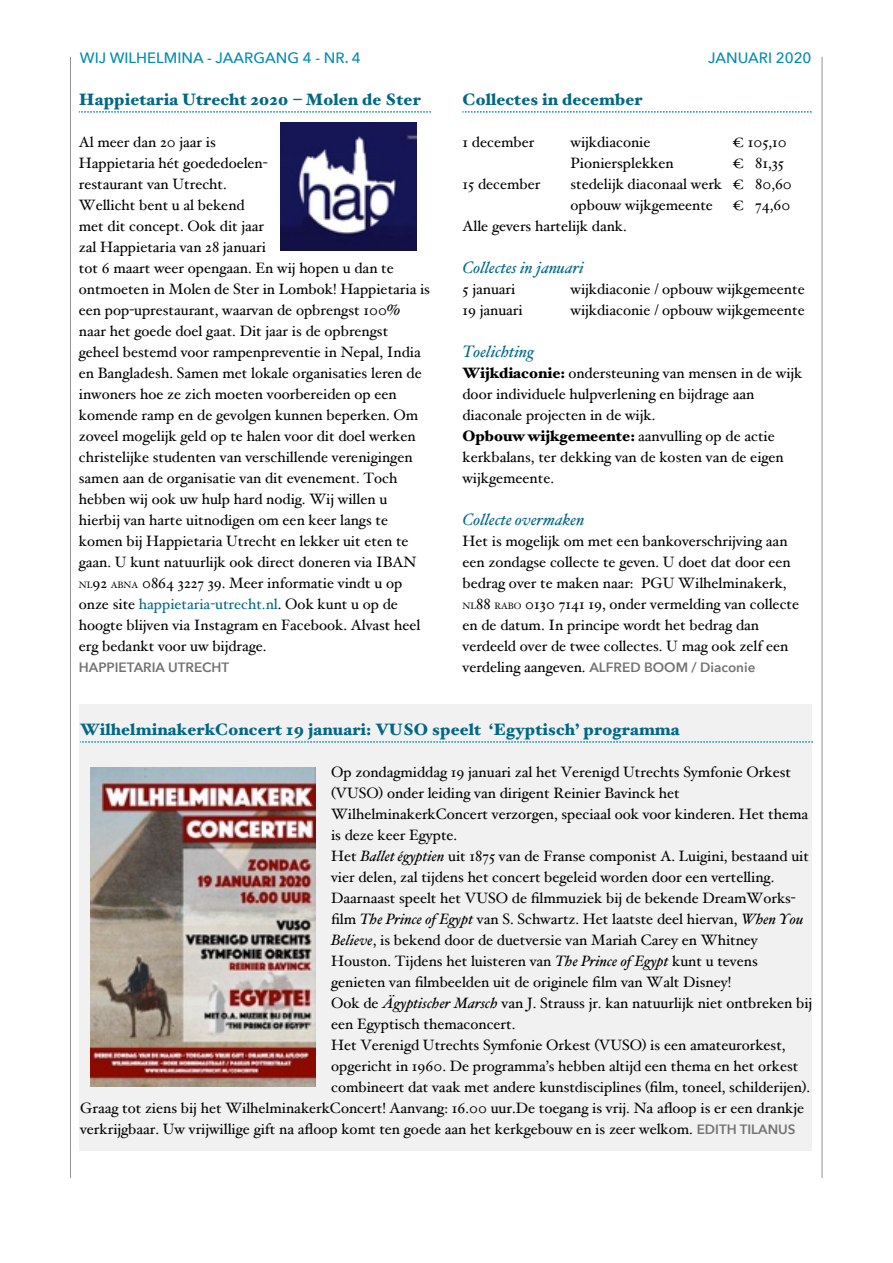
<style>
.page{position:relative;width:893px;height:1263px;background:#fff}
.page>*{position:absolute;margin:0;border:0;box-sizing:border-box;transform-origin:0 0}
.t1{font:900 16.5px "Hoefler Text";letter-spacing:.01em;color:#006886}
.t2{font:italic 16.5px "Hoefler Text";color:#006886}
.t3{font:15px/21px "Hoefler Text";color:#000}
.t4{font:500 15px "Avenir Next";color:#008cb4}
.t5{font:600 13.5px "Avenir Next";color:#737373}
.s1{font-size:9.3px}
.s2{color:#006886}
.s3{font-weight:900}
.s4{font-family:"Hoefler Text";font-weight:400;font-size:15px;color:#000}
.s5{font-style:italic}
.s6{font-family:"Avenir Next";font-weight:600;font-size:13.5px;color:#737373}
</style>
<div class="page">
<hr style="left:70px;top:57px;width:1px;height:1121px;background:#929292">
<hr style="left:822px;top:57px;width:1px;height:1121px;background:#929292">
<svg style="left:79px;top:111px;width:352px;height:2px"></svg>
<div style="left:79px;top:704px;width:733px;height:447px;background:#f1f1f1"></div>
<svg style="left:462px;top:111px;width:350px;height:2px"></svg>
<svg style="left:80px;top:741px;width:733px;height:2px"></svg>
<img style="left:91px;top:767px;width:225px;height:319px">
<img style="left:280px;top:122px;width:137px;height:129px">
<p class="t4" style="left:80px;top:48px;width:283px">WIJ WILHELMINA - JAARGANG 4 - NR. 4</p>
<p class="t4" style="left:708px;top:48px;width:105px">JANUARI 2020</p>
<p class="t1" style="left:79px;top:90px;width:343px">Happietaria Utrecht 2020 – Molen de Ster</p>
<p class="t3" style="left:79px;top:132px;width:353px">Al meer dan 20 jaar is<br>Happietaria hét goededoelen-<br>restaurant van Utrecht.<br>Wellicht bent u al bekend<br>met dit concept. Ook dit jaar<br>zal Happietaria van 28 januari<br>tot 6 maart weer opengaan. En wij hopen u dan te ontmoeten in Molen de Ster in Lombok! Happietaria is een pop-uprestaurant, waarvan de opbrengst 100% naar het goede doel gaat. Dit jaar is de opbrengst geheel bestemd voor rampenpreventie in Nepal, India en Bangladesh. Samen met lokale organisaties leren de inwoners hoe ze zich moeten voorbereiden op een komende ramp en de gevolgen kunnen beperken. Om zoveel mogelijk geld op te halen voor dit doel werken christelijke studenten van verschillende verenigingen samen aan de organisatie van dit evenement. Toch hebben wij ook uw hulp hard nodig. Wij willen u hierbij van harte uitnodigen om een keer langs te komen bij Happietaria Utrecht en lekker uit eten te gaan. U kunt natuurlijk ook direct doneren via IBAN <span class="s1">NL</span>92 <span class="s1">ABNA</span> 0864 3227 39. Meer informatie vindt u op onze site <span class="s2">happietaria-utrecht.nl</span>. Ook kunt u op de hoogte blijven via Instagram en Facebook. Alvast heel erg bedankt voor uw bijdrage.</p>
<p class="t5" style="left:79px;top:658px;width:152px">HAPPIETARIA UTRECHT</p>
<p class="t1" style="left:462px;top:90px;width:181px">Collectes in december</p>
<p class="t3" style="left:462px;top:132px;width:73px">1 december</p>
<p class="t3" style="left:570px;top:132px;width:81px">wijkdiaconie</p>
<p class="t3" style="left:732px;top:132px;width:56px">€ 105,10</p>
<p class="t3" style="left:570px;top:153px;width:105px">Pioniersplekken</p>
<p class="t3" style="left:732px;top:153px;width:53px">€ 81,35</p>
<p class="t3" style="left:462px;top:174px;width:79px">15 december</p>
<p class="t3" style="left:570px;top:174px;width:223px">stedelijk diaconaal werk € 80,60 opbouw wijkgemeente</p>
<p class="t3" style="left:732px;top:195px;width:59px">€ 74,60</p>
<p class="t3" style="left:462px;top:216px;width:166px">Alle gevers hartelijk dank.</p>
<p class="t2" style="left:462px;top:258px;width:123px">Collectes in januari</p>
<p class="t3" style="left:462px;top:279px;width:54px">5 januari</p>
<p class="t3" style="left:570px;top:279px;width:236px">wijkdiaconie / opbouw wijkgemeente</p>
<p class="t3" style="left:462px;top:300px;width:62px">19 januari</p>
<p class="t3" style="left:570px;top:300px;width:236px">wijkdiaconie / opbouw wijkgemeente</p>
<p class="t2" style="left:462px;top:342px;width:73px">Toelichting</p>
<p class="t3" style="left:462px;top:363px;width:341px"><span class="s3">Wijkdiaconie:</span> ondersteuning van mensen in de wijk door individuele hulpverlening en bijdrage aan diaconale projecten in de wijk.<br><span class="s3">Opbouw wijkgemeente:</span> aanvulling op de actie kerkbalans, ter dekking van de kosten van de eigen wijkgemeente.</p>
<p class="t2" style="left:462px;top:510px;width:123px">Collecte overmaken</p>
<p class="t3" style="left:462px;top:531px;width:338px">Het is mogelijk om met een bankoverschrijving aan een zondagse collecte te geven. U doet dat door een bedrag over te maken naar: PGU Wilhelminakerk, <span class="s1">NL</span>88 <span class="s1">RABO</span> 0130 7141 19, onder vermelding van collecte en de datum. In principe wordt het bedrag dan verdeeld over de twee collectes. U mag ook zelf een</p>
<p class="t5" style="left:462px;top:658px;width:294px"><span class="s4">verdeling aangeven.</span> ALFRED BOOM / Diaconie</p>
<p class="t1" style="left:80px;top:720px;width:601px">WilhelminakerkConcert 19 januari: VUSO speelt ‘Egyptisch’ programma</p>
<p class="t3" style="left:331px;top:762px;width:461px">Op zondagmiddag 19 januari zal het Verenigd Utrechts Symfonie Orkest</p>
<p class="t3" style="left:331px;top:783px;width:350px">(VUSO) onder leiding van dirigent Reinier Bavinck het</p>
<p class="t3" style="left:331px;top:804px;width:479px">WilhelminakerkConcert verzorgen, speciaal ook voor kinderen. Het thema</p>
<p class="t3" style="left:331px;top:825px;width:128px">is deze keer Egypte.</p>
<p class="t3" style="left:331px;top:846px;width:479px">Het <span class="s5">Ballet égyptien</span> uit 1875 van de Franse componist A. Luigini, bestaand uit</p>
<p class="t3" style="left:331px;top:867px;width:445px">vier delen, zal tijdens het concert begeleid worden door een vertelling.</p>
<p class="t3" style="left:331px;top:888px;width:466px">Daarnaast speelt het VUSO de filmmuziek bij de bekende DreamWorks-</p>
<p class="t3" style="left:331px;top:909px;width:474px">film <span class="s5">The Prince of Egypt</span> van S. Schwartz. Het laatste deel hiervan, <span class="s5">When You</span></p>
<p class="t3" style="left:331px;top:930px;width:428px"><span class="s5">Believe</span>, is bekend door de duetversie van Mariah Carey en Whitney</p>
<p class="t3" style="left:331px;top:951px;width:428px">Houston. Tijdens het luisteren van <span class="s5">The Prince of Egypt</span> kunt u tevens</p>
<p class="t3" style="left:331px;top:972px;width:402px">genieten van filmbeelden uit de originele film van Walt Disney!</p>
<p class="t3" style="left:331px;top:993px;width:483px">Ook de <span class="s5">Ägyptischer Marsch</span> van J. Strauss jr. kan natuurlijk niet ontbreken bij</p>
<p class="t3" style="left:331px;top:1014px;width:186px">een Egyptisch themaconcert.</p>
<p class="t3" style="left:331px;top:1035px;width:456px">Het Verenigd Utrechts Symfonie Orkest (VUSO) is een amateurorkest,</p>
<p class="t3" style="left:331px;top:1056px;width:469px">opgericht in 1960. De programma’s hebben altijd een thema en het orkest</p>
<p class="t3" style="left:331px;top:1077px;width:481px">combineert dat vaak met andere kunstdisciplines (film, toneel, schilderijen).</p>
<p class="t3" style="left:80px;top:1098px;width:725px">Graag tot ziens bij het WilhelminakerkConcert! Aanvang: 16.00 uur.De toegang is vrij. Na afloop is er een drankje</p>
<p class="t3" style="left:80px;top:1119px;width:717px">verkrijgbaar. Uw vrijwillige gift na afloop komt ten goede aan het kerkgebouw en is zeer welkom. <span class="s6">EDITH TILANUS</span></p>
</div>
